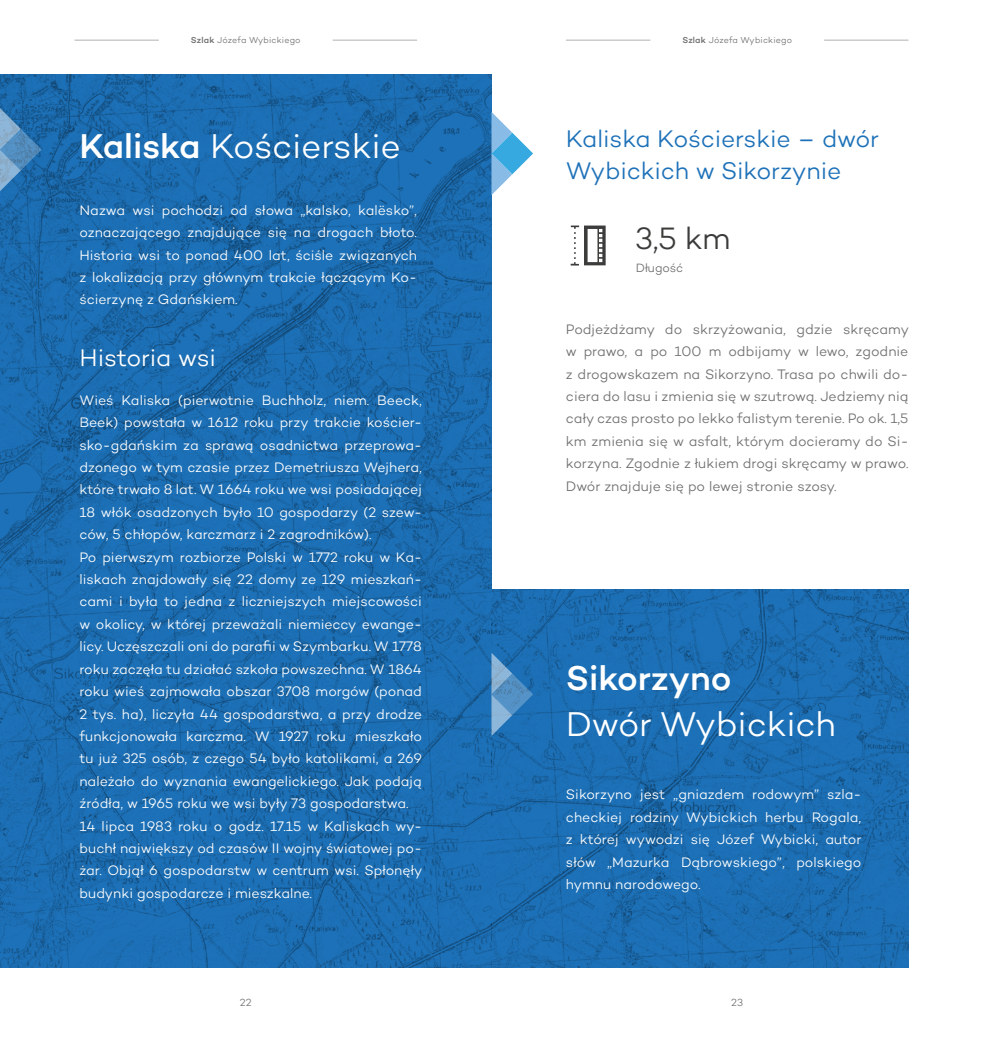
<style>
.page{position:relative;width:983px;height:1042px;background:#fff}
.page>*{position:absolute;margin:0;border:0;box-sizing:border-box;transform-origin:0 0}
.t1{font:300 35px "Campton";letter-spacing:-.01em;color:#fff}
.t2{font:500 35px "Campton";letter-spacing:-.005em;color:#fff}
.t3{font:300 31.5px "Campton";color:#3c3c3b}
.t4{font:300 24.5px/31.8px "Campton";letter-spacing:-.01em;color:#1d71b8}
.t5{font:300 24.5px "Campton";letter-spacing:-.01em;color:#fff}
.t6{font:300 14px/22.4px "Campton";color:#fff;text-align:justify}
.t7{font:300 14px/22.4px "Campton";letter-spacing:-.005em;color:#706f6f;text-align:justify}
.t8{font:300 12.25px "Campton";letter-spacing:-.005em;color:#706f6f}
.t9{font:300 10.5px "Campton";color:#706f6f}
.t10{font:300 8.75px "Campton";letter-spacing:.015em;color:#706f6f}
.s1{font-weight:500}
</style>
<div class="page">
<img style="left:0;top:74px;width:491px;height:893px">
<img style="left:491px;top:589px;width:417px;height:378px">
<svg style="left:0;top:108px;width:42px;height:83px;background:#4381b6"></svg>
<svg style="left:491px;top:112px;width:42px;height:83px"></svg>
<svg style="left:491px;top:653px;width:42px;height:83px;background:#4587bf"></svg>
<svg style="left:570px;top:225px;width:35px;height:40px"></svg>
<hr style="left:823px;top:40px;width:85px;height:1px;background:#b3b2b2">
<hr style="left:332px;top:40px;width:85px;height:1px;background:#b3b2b2">
<hr style="left:566px;top:40px;width:84px;height:1px;background:#b3b2b2">
<hr style="left:74px;top:40px;width:85px;height:1px;background:#b3b2b2">
<p class="t10" style="left:191px;top:35px;width:111px"><span class="s1">Szlak</span> Józefa Wybickiego</p>
<p class="t10" style="left:682px;top:35px;width:111px"><span class="s1">Szlak</span> Józefa Wybickiego</p>
<h1 class="t1" style="left:79px;top:125px;width:323px"><span class="s1">Kaliska</span> Kościerskie</h1>
<p class="t6" style="left:79px;top:199px;width:339px">Nazwa wsi pochodzi od słowa „kalsko, kalësko”, oznaczającego znajdujące się na drogach błoto.<br>Historia wsi to ponad 400 lat, ściśle związanych z lokalizacją przy głównym trakcie łączącym Ko&shy;ścierzynę z Gdańskiem.</p>
<h3 class="t5" style="left:79px;top:342px;width:138px">Historia wsi</h3>
<p class="t6" style="left:79px;top:389px;width:344px;text-align:left">Wieś Kaliska (pierwotnie Buchholz, niem. Beeck, Beek) powstała w 1612 roku przy trakcie kościer&shy;sko-gdańskim za sprawą osadnictwa przeprowa&shy;dzonego w tym czasie przez Demetriusza Wejhera, które trwało 8 lat. W 1664 roku we wsi posiadającej 18 włók osadzonych było 10 gospodarzy (2 szew&shy;ców, 5 chłopów, karczmarz i 2 zagrodników).<br>Po pierwszym rozbiorze Polski w 1772 roku w Ka&shy;liskach znajdowały się 22 domy ze 129 mieszkań&shy;cami i była to jedna z liczniejszych miejscowości w okolicy, w której przeważali niemieccy ewange&shy;licy. Uczęszczali oni do parafii w Szymbarku. W 1778 roku zaczęła tu działać szkoła powszechna. W 1864 roku wieś zajmowała obszar 3708 morgów (ponad 2 tys. ha), liczyła 44 gospodarstwa, a przy drodze funkcjonowała karczma. W 1927 roku mieszkało tu już 325 osób, z czego 54 było katolikami, a 269 należało do wyznania ewangelickiego. Jak podają źródła, w 1965 roku we wsi były 73 gospodarstwa.<br>14 lipca 1983 roku o godz. 17.15 w Kaliskach wy&shy;buchł największy od czasów II wojny światowej po&shy;żar. Objął 6 gospodarstw w centrum wsi. Spłonęły budynki gospodarcze i mieszkalne.</p>
<h3 class="t4" style="left:566px;top:123px;width:314px">Kaliska Kościerskie – dwór<br>Wybickich w Sikorzynie</h3>
<h2 class="t3" style="left:635px;top:219px;width:97px">3,5 km</h2>
<p class="t8" style="left:635px;top:261px;width:49px">Długość</p>
<p class="t7" style="left:566px;top:318px;width:344px">Podjeżdżamy do skrzyżowania, gdzie skręcamy w prawo, a po 100 m odbijamy w lewo, zgodnie z drogowskazem na Sikorzyno. Trasa po chwili do&shy;ciera do lasu i zmienia się w szutrową. Jedziemy nią cały czas prosto po lekko falistym terenie. Po ok. 1,5 km zmienia się w asfalt, którym docieramy do Si&shy;korzyna. Zgodnie z łukiem drogi skręcamy w prawo.<br>Dwór znajduje się po lewej stronie szosy.</p>
<h1 class="t2" style="left:566px;top:656px;width:167px">Sikorzyno</h1>
<h1 class="t1" style="left:566px;top:702px;width:271px">Dwór Wybickich</h1>
<p class="t6" style="left:566px;top:783px;width:297px">Sikorzyno jest „gniazdem rodowym” szla&shy;checkiej rodziny Wybickich herbu Rogala, z której wywodzi się Józef Wybicki, autor słów „Mazurka Dąbrowskiego”, polskiego hymnu narodowego.</p>
<p class="t9" style="left:240px;top:996px;width:14px">22</p>
<p class="t9" style="left:731px;top:996px;width:13px">23</p>
</div>
